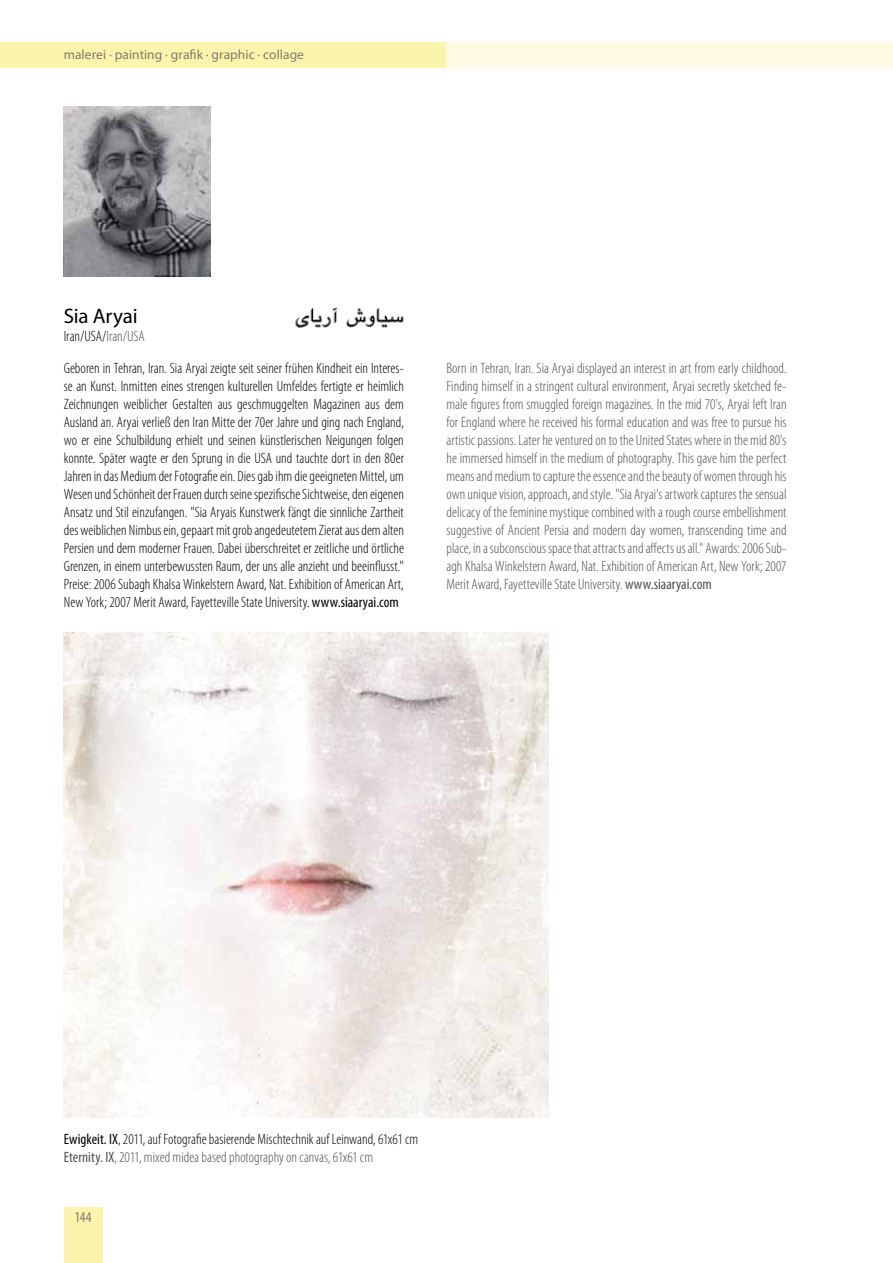
<style>
.page{position:relative;width:893px;height:1263px;background:#fff}
.page>*{position:absolute;margin:0;border:0;box-sizing:border-box;transform-origin:0 0}
.t1{font:21px "Myriad Pro";letter-spacing:-.01em;color:#000}
.t2{font:300 condensed 15px/18px "Myriad Pro";color:#000}
.t3{font:300 condensed 15px/18px "Myriad Pro";color:#504f53;text-align:justify}
.t4{font:condensed 15px "Myriad Pro";color:#847c6a}
.t5{font:13.5px "Myriad Pro";letter-spacing:.005em;color:#847c6a}
.s1{color:#504f53}
.s2{font-weight:400}
.s3{font-weight:400;color:#504f53}
</style>
<div class="page">
<div style="left:0;top:43px;width:446px;height:25px;background:#fbf4ad"></div>
<div style="left:64px;top:1208px;width:38px;height:55px;background:#fbf4ad"></div>
<div style="left:446px;top:43px;width:447px;height:25px;background:#fefae3"></div>
<img style="left:64px;top:106px;width:146px;height:170px">
<img style="left:64px;top:633px;width:485px;height:485px">
<img style="left:295px;top:307px;width:109px;height:21px">
<p class="t5" style="left:64px;top:46px;width:242px">malerei · painting · grafik · graphic · collage</p>
<h1 class="t1" style="left:64px;top:303px;width:75px">Sia Aryai</h1>
<p class="t2" style="left:64px;top:327px;width:83px">Iran/USA/<span class="s1">Iran/USA</span></p>
<p class="t2" style="left:64px;top:359px;width:342px;text-align:justify">Geboren in Tehran, Iran. Sia Aryai zeigte seit seiner frühen Kindheit ein Interes&shy;se an Kunst. Inmitten eines strengen kulturellen Umfeldes fertigte er heimlich Zeichnungen weiblicher Gestalten aus geschmuggelten Magazinen aus dem Ausland an. Aryai verließ den Iran Mitte der 70er Jahre und ging nach England, wo er eine Schulbildung erhielt und seinen künstlerischen Neigungen folgen konnte. Später wagte er den Sprung in die USA und tauchte dort in den 80er Jahren in das Medium der Fotografie ein. Dies gab ihm die geeigneten Mittel, um Wesen und Schönheit der Frauen durch seine spezifische Sichtweise, den eigenen Ansatz und Stil einzufangen. "Sia Aryais Kunstwerk fängt die sinnliche Zartheit des weiblichen Nimbus ein, gepaart mit grob angedeutetem Zierat aus dem alten Persien und dem moderner Frauen. Dabei überschreitet er zeitliche und örtliche Grenzen, in einem unterbewussten Raum, der uns alle anzieht und beeinflusst." Preise: 2006 Subagh Khalsa Winkelstern Award, Nat. Exhibition of American Art, New York; 2007 Merit Award, Fayetteville State University. <span class="s2">www.siaaryai.com</span></p>
<p class="t3" style="left:446px;top:359px;width:342px">Born in Tehran, Iran. Sia Aryai displayed an interest in art from early childhood.<br>Finding himself in a stringent cultural environment, Aryai secretly sketched fe&shy;male figures from smuggled foreign magazines. In the mid 70's, Aryai left Iran for England where he received his formal education and was free to pursue his artistic passions. Later he ventured on to the United States where in the mid 80's he immersed himself in the medium of photography. This gave him the perfect means and medium to capture the essence and the beauty of women through his own unique vision, approach, and style. "Sia Aryai's artwork captures the sensual delicacy of the feminine mystique combined with a rough course embellishment suggestive of Ancient Persia and modern day women, transcending time and place, in a subconscious space that attracts and affects us all." Awards: 2006 Sub&shy;agh Khalsa Winkelstern Award, Nat. Exhibition of American Art, New York; 2007<br>Merit Award, Fayetteville State University. <span class="s2">www.siaaryai.com</span></p>
<p class="t2" style="left:64px;top:1130px;width:356px"><span class="s2">Ewigkeit. IX</span>, 2011, auf Fotografie basierende Mischtechnik auf Leinwand, 61x61 cm<br><span class="s3">Eternity. IX</span><span class="s1">, 2011, mixed midea based photography on canvas, 61x61 cm</span></p>
<p class="t4" style="left:74px;top:1208px;width:19px">144</p>
</div>
